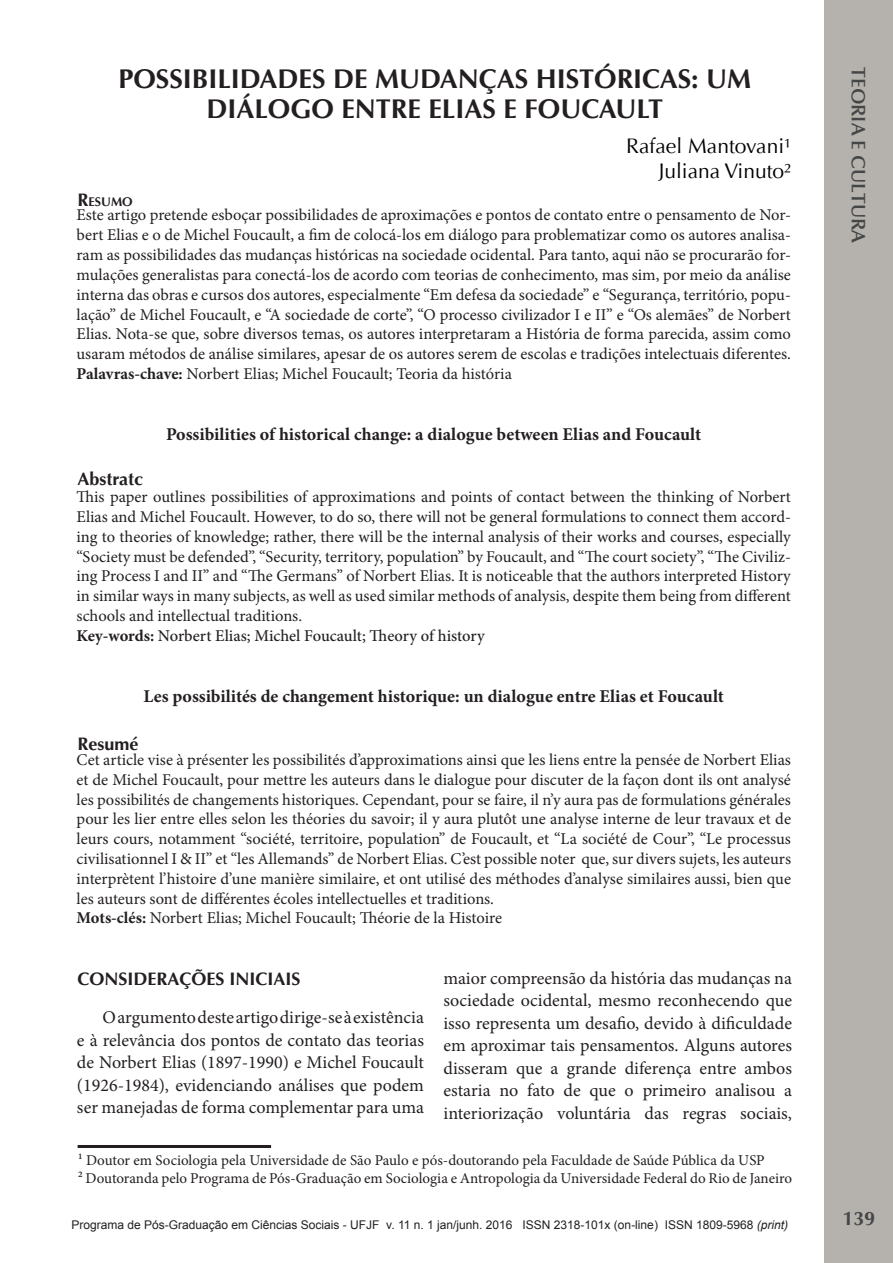
<style>
.page{position:relative;width:893px;height:1263px;background:#fff}
.page>*{position:absolute;margin:0;border:0;box-sizing:border-box;transform-origin:0 0}
.Título_artigo{font:700 27px/30px "Optima LT Std";color:#231f20;text-align:center}
.Nome_autor{font:21px "Optima LT Std";color:#000}
.t1{font:600 19.5px "Optima";color:#454647}
.t2{font:700 19.5px "Optima LT Std";color:#454647}
.Texto_completo{font:18px/22.5px "Minion Pro";color:#231f20;text-align:justify}
.Título_artigo-2{font:700 18px "Minion Pro";color:#231f20}
.Subtítulo_artigo{font:700 18px "Optima LT Std";color:#231f20}
.Resumo_abstract{font:16.5px/19.8px "Minion Pro";color:#231f20;text-align:justify}
.Título_artigo-3{font:16.5px/19.8px "Minion Pro";color:#231f20;text-align:justify}
.Resumo_abstract-2{font:500 16.5px "Minion Pro";letter-spacing:-.005em;color:#231f20}
.t3{font:15px "Minion Pro";color:#231f20}
.Subtítulo_artigo-2{font:700 12.6px "Optima LT Std";color:#231f20}
.t4{font:12px "Arial";color:#231f20}
.s1{font-weight:700}
.s2{font-size:18px}
.s3{font-style:italic}
</style>
<div class="page">
<div style="left:825px;top:0;width:68px;height:1263px;background:#b5b2ad"></div>
<hr style="left:78px;top:1145px;width:193px;height:3px;background:#231f20">
<p class="Título_artigo" style="left:118px;top:64px;width:634px">POSSIBILIDADES DE MUDANÇAS HISTÓRICAS: UM<br>DIÁLOGO ENTRE ELIAS E FOUCAULT</p>
<p class="Nome_autor" style="left:626px;top:134px;width:166px">Rafael Mantovani¹</p>
<p class="Nome_autor" style="left:659px;top:159px;width:134px">Juliana Vinuto²</p>
<p class="Resumo_abstract" style="left:77px;top:205px;width:716px">Este artigo pretende esboçar possibilidades de aproximações e pontos de contato entre o pensamento de Nor&shy;bert Elias e o de Michel Foucault, a fim de colocá-los em diálogo para problematizar como os autores analisa&shy;ram as possibilidades das mudanças históricas na sociedade ocidental. Para tanto, aqui não se procurarão for&shy;mulações generalistas para conectá-los de acordo com teorias de conhecimento, mas sim, por meio da análise interna das obras e cursos dos autores, especialmente “Em defesa da sociedade” e “Segurança, território, popu&shy;lação” de Michel Foucault, e “A sociedade de corte”, “O processo civilizador I e II” e “Os alemães” de Norbert Elias. Nota-se que, sobre diversos temas, os autores interpretaram a História de forma parecida, assim como usaram métodos de análise similares, apesar de os autores serem de escolas e tradições intelectuais diferentes.</p>
<p class="Resumo_abstract" style="left:77px;top:364px;width:437px"><span class="s1">Palavras-chave:</span> Norbert Elias; Michel Foucault; Teoria da história</p>
<p class="Subtítulo_artigo-2" style="left:78px;top:194px;width:57px"><span class="s2">R</span>ESUMO</p>
<p class="Subtítulo_artigo" style="left:78px;top:469px;width:67px">Abstratc</p>
<p class="Título_artigo-2" style="left:166px;top:422px;width:537px">Possibilities of historical change: a dialogue between Elias and Foucault</p>
<p class="Resumo_abstract" style="left:77px;top:487px;width:716px">This paper outlines possibilities of approximations and points of contact between the thinking of Norbert Elias and Michel Foucault. However, to do so, there will not be general formulations to connect them accord&shy;ing to theories of knowledge; rather, there will be the internal analysis of their works and courses, especially “Society must be defended”, “Security, territory, population” by Foucault, and “The court society”, “The Civiliz&shy;ing Process I and II” and “The Germans” of Norbert Elias. It is noticeable that the authors interpreted History in similar ways in many subjects, as well as used similar methods of analysis, despite them being from different schools and intellectual traditions.</p>
<p class="Resumo_abstract-2" style="left:77px;top:624px;width:410px"><span class="s1">Key-words:</span> Norbert Elias; Michel Foucault; Theory of history</p>
<p class="Título_artigo-2" style="left:143px;top:684px;width:582px">Les possibilités de changement historique: un dialogue entre Elias et Foucault</p>
<p class="Subtítulo_artigo" style="left:78px;top:733px;width:63px">Resumé</p>
<p class="Título_artigo-3" style="left:77px;top:750px;width:716px">Cet article vise à présenter les possibilités d’approximations ainsi que les liens entre la pensée de Norbert Elias et de Michel Foucault, pour mettre les auteurs dans le dialogue pour discuter de la façon dont ils ont analysé les possibilités de changements historiques. Cependant, pour se faire, il n’y aura pas de formulations générales pour les lier entre elles selon les théories du savoir; il y aura plutôt une analyse interne de leur travaux et de leurs cours, notamment “société, territoire, population” de Foucault, et “La société de Cour”, “Le processus civilisationnel I &amp; II” et “les Allemands” de Norbert Elias. C’est possible noter que, sur divers sujets, les auteurs interprètent l’histoire d’une manière similaire, et ont utilisé des méthodes d’analyse similaires aussi, bien que les auteurs sont de différentes écoles intellectuelles et traditions.</p>
<p class="Título_artigo-3" style="left:77px;top:908px;width:427px"><span class="s1">Mots-clés:</span> Norbert Elias; Michel Foucault; Théorie de la Histoire</p>
<p class="Subtítulo_artigo" style="left:78px;top:968px;width:225px">CONSIDERAÇÕES INICIAIS</p>
<p class="Texto_completo" style="left:77px;top:1006px;width:349px;text-indent:26px">O argumento deste artigo dirige-se à existência e à relevância dos pontos de contato das teorias de Norbert Elias (1897-1990) e Michel Foucault (1926-1984), evidenciando análises que podem ser manejadas de forma complementar para uma</p>
<p class="Texto_completo" style="left:443px;top:967px;width:350px">maior compreensão da história das mudanças na sociedade ocidental, mesmo reconhecendo que isso representa um desafio, devido à dificuldade em aproximar tais pensamentos. Alguns autores disseram que a grande diferença entre ambos estaria no fato de que o primeiro analisou a interiorização voluntária das regras sociais,</p>
<p class="t3" style="left:78px;top:1150px;width:689px">¹ Doutor em Sociologia pela Universidade de São Paulo e pós-doutorando pela Faculdade de Saúde Pública da USP</p>
<p class="t3" style="left:78px;top:1168px;width:716px">² Doutoranda pelo Programa de Pós-Graduação em Sociologia e Antropologia da Universidade Federal do Rio de Janeiro</p>
<p class="t4" style="left:71px;top:1217px;width:718px">Programa de Pós-Graduação em Ciências Sociais - UFJF v. 11 n. 1 jan/junh. 2016 ISSN 2318-101x (on-line) ISSN 1809-5968 <span class="s3">(print)</span></p>
<p class="t1" style="left:870px;top:67px;width:177px;rotate:90deg">TEORIA E CULTURA</p>
<p class="t2" style="left:843px;top:1207px;width:34px">139</p>
</div>
